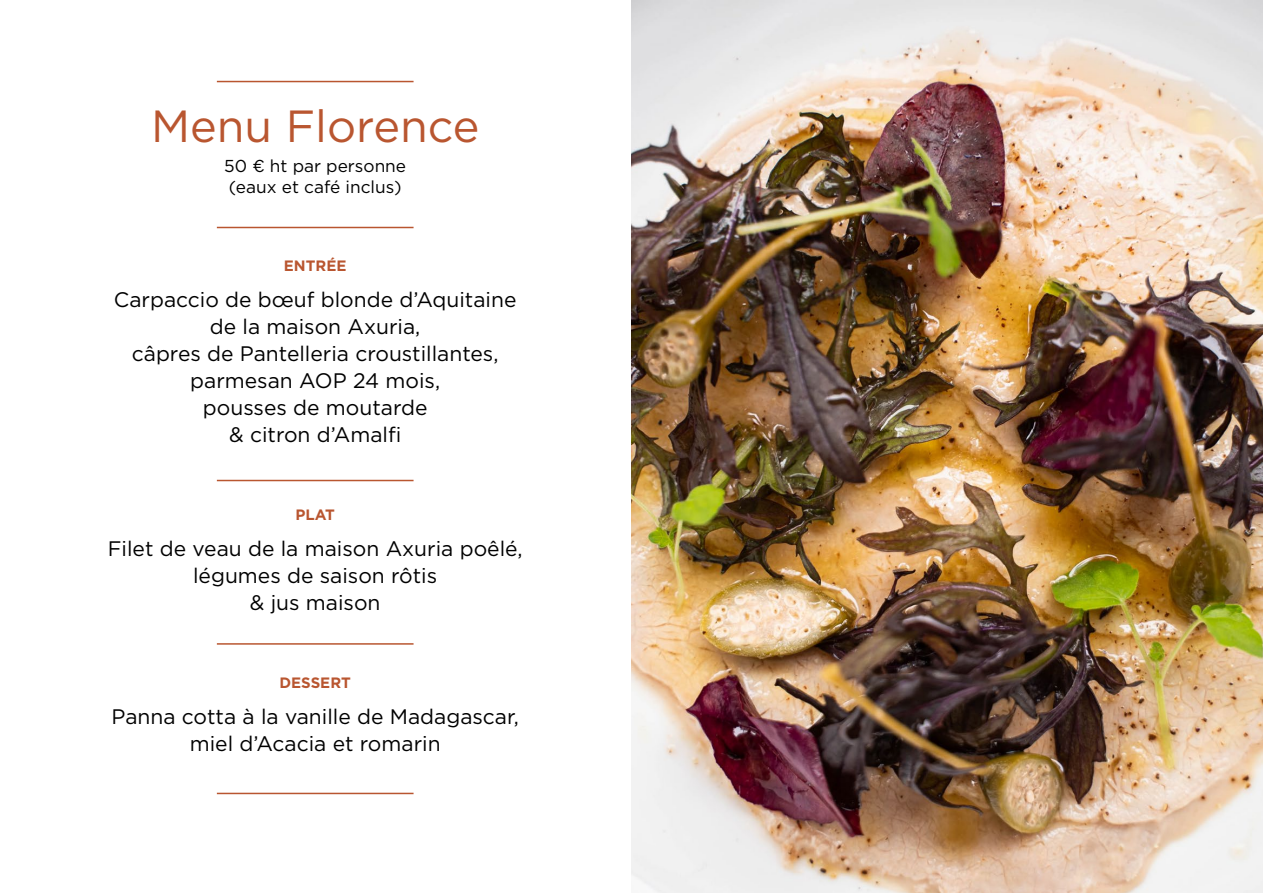
<style>
.page{position:relative;width:1263px;height:893px;background:#fff}
.page>*{position:absolute;margin:0;border:0;box-sizing:border-box;transform-origin:0 0}
.t1{font:45px "Gotham";color:#b95630}
.t2{font:21px/27px "Gotham";color:#000;text-align:center}
.t3{font:17.25px/21px "Gotham";color:#000}
.t4{font:700 15px "Gotham";color:#b95630}
</style>
<div class="page">
<hr style="left:217px;top:227px;width:197px;height:1px;background:#b95630">
<hr style="left:217px;top:480px;width:197px;height:1px;background:#b95630">
<hr style="left:217px;top:643px;width:197px;height:2px;background:#b95630">
<hr style="left:217px;top:793px;width:197px;height:1px;background:#b95630">
<hr style="left:217px;top:81px;width:197px;height:1px;background:#b95630">
<img style="left:631px;top:0;width:632px;height:893px">
<h1 class="t1" style="left:151px;top:97px;width:330px">Menu Florence</h1>
<p class="t3" style="left:224px;top:155px;width:183px">50 € ht par personne (eaux et café inclus)</p>
<p class="t4" style="left:284px;top:256px;width:64px">ENTRÉE</p>
<p class="t2" style="left:114px;top:285px;width:404px">Carpaccio de bœuf blonde d’Aquitaine de la maison Axuria,<br>câpres de Pantelleria croustillantes, parmesan AOP 24 mois,<br>pousses de moutarde<br>&amp; citron d’Amalfi</p>
<p class="t4" style="left:295px;top:505px;width:41px">PLAT</p>
<p class="t2" style="left:108px;top:534px;width:416px">Filet de veau de la maison Axuria poêlé, légumes de saison rôtis<br>&amp; jus maison</p>
<p class="t4" style="left:279px;top:673px;width:73px">DESSERT</p>
<p class="t2" style="left:112px;top:702px;width:409px">Panna cotta à la vanille de Madagascar, miel d’Acacia et romarin</p>
</div>
